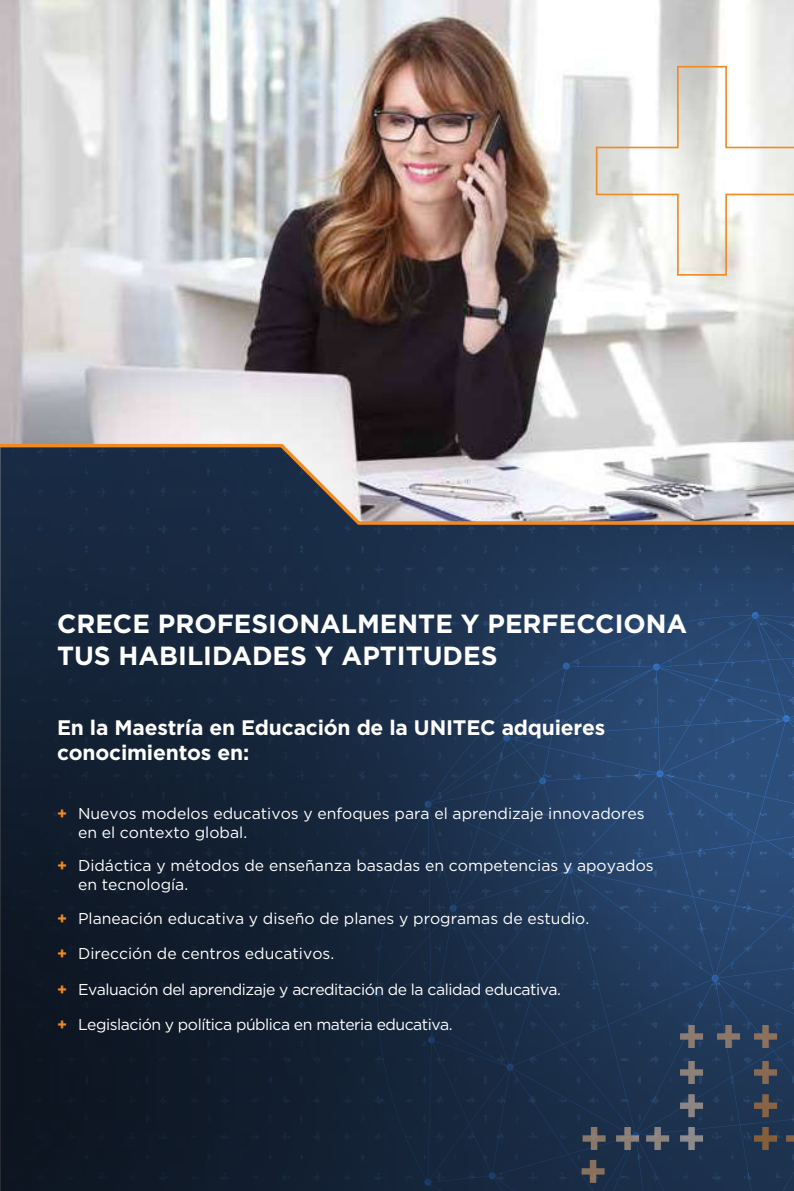
<style>
.page{position:relative;width:794px;height:1191px;background:#fff}
.page>*{position:absolute;margin:0;border:0;box-sizing:border-box;transform-origin:0 0}
.t1{font:700 26.25px/31.5px "Gotham";color:#fff}
.t2{font:700 21px/25.2px "Gotham";letter-spacing:-.01em;color:#fff}
.t3{font:15.75px/18.9px "Gotham";color:#fff}
.t4{font:15.75px/34.3px "Gotham";letter-spacing:-.03em;color:#fff}
.s1{font-weight:700;color:#ef8a25}
</style>
<div class="page">
<img style="left:12px;top:526px;width:782px;height:665px">
<svg style="left:374px;top:989px;width:3px;height:7px"></svg>
<svg style="left:377px;top:615px;width:51px;height:576px;background:#172941"></svg>
<svg style="left:428px;top:615px;width:283px;height:52px;background:#233e61"></svg>
<svg style="left:428px;top:667px;width:283px;height:524px;background:#203858"></svg>
<img style="left:0;top:0;width:794px;height:442px">
<svg style="left:680px;top:1025px;width:23px;height:23px"></svg>
<svg style="left:582px;top:1127px;width:23px;height:23px"></svg>
<svg style="left:680px;top:1061px;width:23px;height:23px"></svg>
<svg style="left:680px;top:1094px;width:23px;height:23px"></svg>
<svg style="left:680px;top:1127px;width:23px;height:23px"></svg>
<svg style="left:646px;top:1127px;width:23px;height:23px"></svg>
<svg style="left:616px;top:1127px;width:23px;height:23px"></svg>
<svg style="left:581px;top:1159px;width:23px;height:23px"></svg>
<svg style="left:711px;top:612px;width:83px;height:579px;background:#29456b"></svg>
<svg style="left:0;top:442px;width:794px;height:84px"></svg>
<svg style="left:595px;top:65px;width:199px;height:211px"></svg>
<h1 class="t1" style="left:57px;top:608px;width:632px">CRECE PROFESIONALMENTE Y PERFECCIONA<br>TUS HABILIDADES Y APTITUDES</h1>
<h2 class="t2" style="left:57px;top:714px;width:550px">En la Maestría en Educación de la UNITEC adquieres conocimientos en:</h2>
<p class="t3" style="left:78px;top:803px;width:568px;text-indent:-21px"><span class="s1">+</span> Nuevos modelos educativos y enfoques para el aprendizaje innovadores en el contexto global.</p>
<p class="t3" style="left:78px;top:856px;width:577px;text-indent:-21px"><span class="s1">+</span> Didáctica y métodos de enseñanza basadas en competencias y apoyados en tecnología.</p>
<p class="t3" style="left:57px;top:908px;width:534px"><span class="s1">+</span> Planeación educativa y diseño de planes y programas de estudio.</p>
<p class="t3" style="left:57px;top:943px;width:279px"><span class="s1">+</span> Dirección de centros educativos.</p>
<p class="t4" style="left:57px;top:972px;width:505px"><span class="s1">+</span> Evaluación del aprendizaje y acreditación de la calidad educativa. <span class="s1">+</span> Legislación y política pública en materia educativa.</p>
</div>
